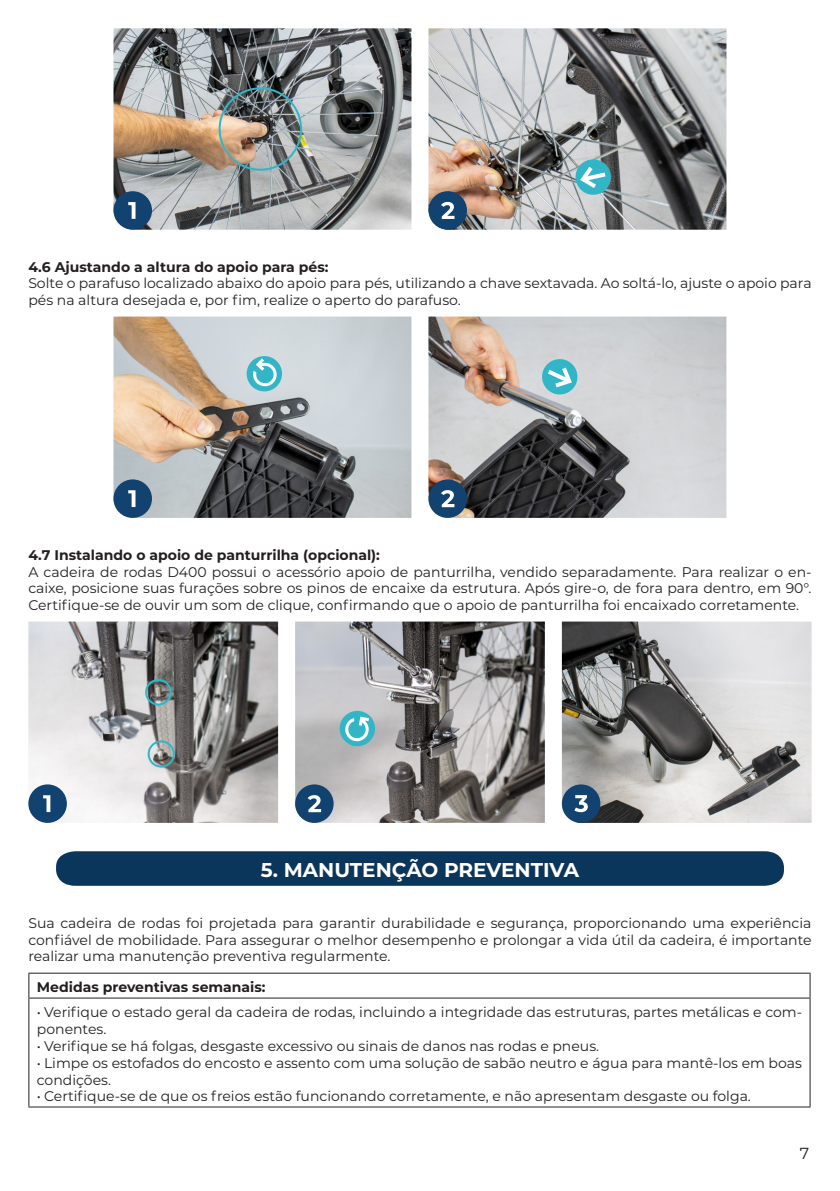
<style>
.page{position:relative;width:840px;height:1191px;background:#fff}
.page>*{position:absolute;margin:0;border:0;box-sizing:border-box;transform-origin:0 0}
.t1{font:700 20px "Montserrat";color:#fff}
.t2{font:16px "Montserrat";color:#231f20}
.t3{font:14px/16.8px "Montserrat";color:#231f20}
.t4{font:700 14px "Montserrat";color:#231f20}
</style>
<div class="page">
<img style="left:113px;top:28px;width:298px;height:202px">
<img style="left:428px;top:28px;width:298px;height:202px">
<div style="left:113px;top:191px;width:39px;height:39px;background:#12426f;border-radius:50%"></div>
<svg style="left:128px;top:202px;width:7px;height:17px"></svg>
<div style="left:428px;top:191px;width:38px;height:39px;background:#12426f;border-radius:50%"></div>
<svg style="left:441px;top:202px;width:13px;height:17px"></svg>
<div style="left:218px;top:87px;width:84px;height:84px;border:2px solid #32b6c7;border-radius:50%"></div>
<svg style="left:573px;top:158px;width:39px;height:38px"></svg>
<img style="left:295px;top:621px;width:249px;height:202px">
<img style="left:113px;top:316px;width:298px;height:202px">
<img style="left:428px;top:316px;width:298px;height:202px">
<div style="left:113px;top:479px;width:39px;height:39px;background:#12426f;border-radius:50%"></div>
<svg style="left:128px;top:490px;width:7px;height:17px"></svg>
<div style="left:428px;top:479px;width:38px;height:39px;background:#12426f;border-radius:50%"></div>
<svg style="left:441px;top:490px;width:13px;height:17px"></svg>
<svg style="left:539px;top:356px;width:40px;height:41px;background:#8acad4"></svg>
<div style="left:246px;top:356px;width:36px;height:35px;background:#32b6c7;border-radius:50%"></div>
<svg style="left:253px;top:358px;width:23px;height:28px"></svg>
<svg style="left:337px;top:708px;width:40px;height:40px;background:#83c2cb"></svg>
<img style="left:28px;top:621px;width:250px;height:202px">
<img style="left:561px;top:621px;width:250px;height:202px">
<div style="left:28px;top:784px;width:39px;height:39px;background:#12426f;border-radius:50%"></div>
<svg style="left:43px;top:795px;width:7px;height:17px"></svg>
<div style="left:295px;top:784px;width:38px;height:39px;background:#12426f;border-radius:50%"></div>
<svg style="left:307px;top:795px;width:14px;height:17px"></svg>
<div style="left:561px;top:784px;width:39px;height:39px;background:#12426f;border-radius:50%"></div>
<svg style="left:574px;top:795px;width:13px;height:17px"></svg>
<div style="left:145px;top:679px;width:27px;height:26px;border:2px solid #32b6c7;border-radius:50%"></div>
<div style="left:147px;top:740px;width:28px;height:27px;border:2px solid #32b6c7;border-radius:50%"></div>
<div style="left:56px;top:851px;width:727px;height:34px;background:#0b365b"></div>
<hr style="left:28px;top:972px;width:782px;height:1px;background:#231f20">
<svg style="left:28px;top:973px;width:1px;height:24px"></svg>
<svg style="left:809px;top:973px;width:1px;height:24px"></svg>
<hr style="left:28px;top:997px;width:782px;height:1px;background:#231f20">
<hr style="left:28px;top:998px;width:1px;height:108px;background:#231f20">
<hr style="left:809px;top:998px;width:1px;height:108px;background:#231f20">
<hr style="left:28px;top:1106px;width:782px;height:1px;background:#231f20">
<p class="t4" style="left:28px;top:256px;width:301px">4.6 Ajustando a altura do apoio para pés:</p>
<p class="t3" style="left:28px;top:274px;width:784px">Solte o parafuso localizado abaixo do apoio para pés, utilizando a chave sextavada. Ao soltá-lo, ajuste o apoio para pés na altura desejada e, por fim, realize o aperto do parafuso.</p>
<p class="t4" style="left:28px;top:545px;width:353px">4.7 Instalando o apoio de panturrilha (opcional):</p>
<p class="t3" style="left:28px;top:563px;width:784px;text-align:justify">A cadeira de rodas D400 possui o acessório apoio de panturrilha, vendido separadamente. Para realizar o en&shy;caixe, posicione suas furações sobre os pinos de encaixe da estrutura. Após gire-o, de fora para dentro, em 90°.<br>Certifique-se de ouvir um som de clique, confirmando que o apoio de panturrilha foi encaixado corretamente.</p>
<p class="t1" style="left:261px;top:855px;width:319px">5. MANUTENÇÃO PREVENTIVA</p>
<p class="t3" style="left:28px;top:914px;width:784px;text-align:justify">Sua cadeira de rodas foi projetada para garantir durabilidade e segurança, proporcionando uma experiência confiável de mobilidade. Para assegurar o melhor desempenho e prolongar a vida útil da cadeira, é importante realizar uma manutenção preventiva regularmente.</p>
<p class="t4" style="left:37px;top:977px;width:230px">Medidas preventivas semanais:</p>
<p class="t3" style="left:37px;top:1003px;width:766px">• Verifique o estado geral da cadeira de rodas, incluindo a integridade das estruturas, partes metálicas e com&shy;ponentes.</p>
<p class="t3" style="left:37px;top:1037px;width:563px">• Verifique se há folgas, desgaste excessivo ou sinais de danos nas rodas e pneus.</p>
<p class="t3" style="left:37px;top:1053px;width:766px">• Limpe os estofados do encosto e assento com uma solução de sabão neutro e água para mantê-los em boas condições.</p>
<p class="t3" style="left:37px;top:1087px;width:715px">• Certifique-se de que os freios estão funcionando corretamente, e não apresentam desgaste ou folga.</p>
<p class="t2" style="left:799px;top:1142px;width:11px">7</p>
</div>
